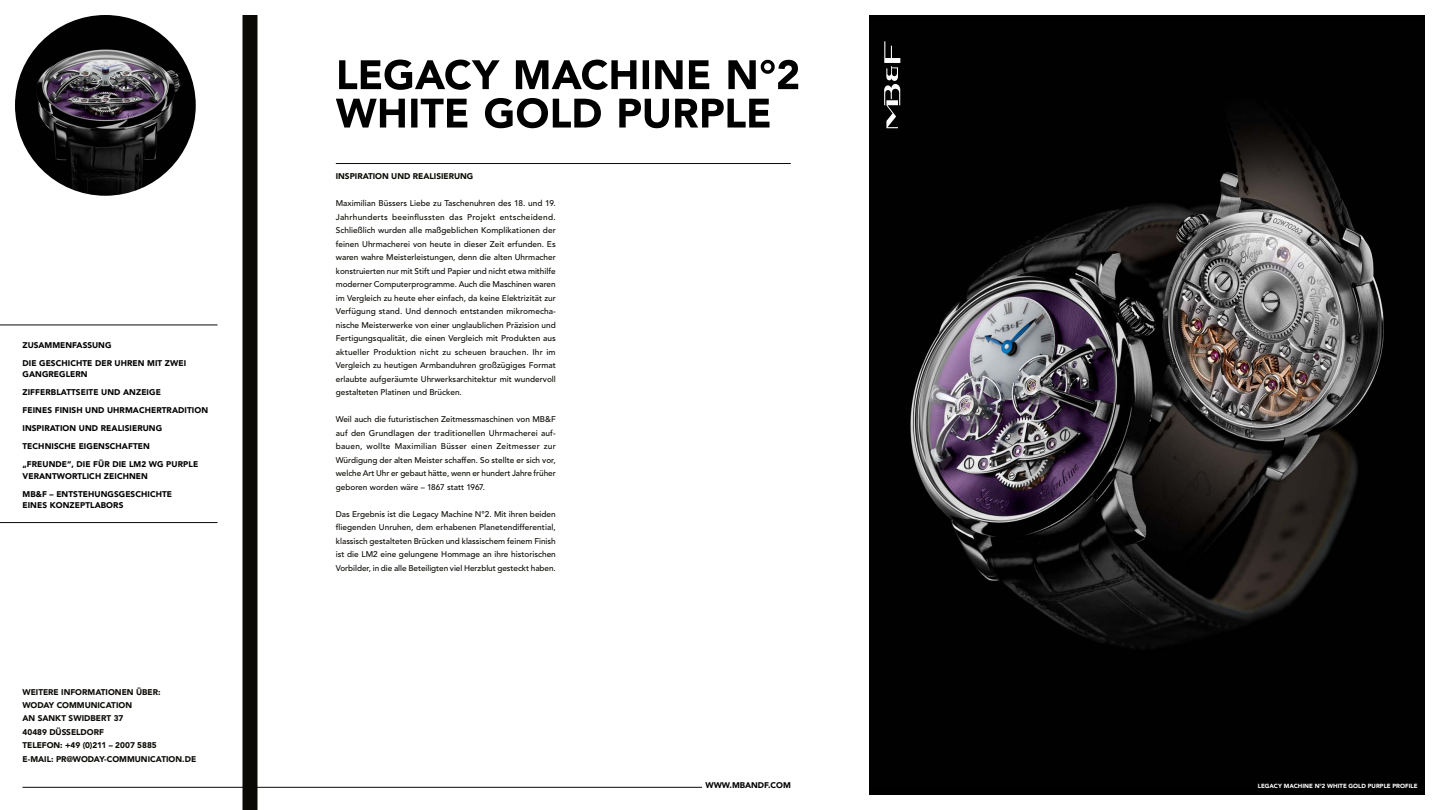
<style>
.page{position:relative;width:1440px;height:810px;background:#fff}
.page>*{position:absolute;margin:0;border:0;box-sizing:border-box;transform-origin:0 0}
.t1{font:500 8.25px/13.5px "Avenir LT Std";letter-spacing:-.005em;color:#0b0904;text-align:justify}
.t2{font:900 8.25px/18px "Avenir LT Std";letter-spacing:.01em;color:#000}
.t3{font:900 8.25px/13.5px "Avenir LT Std";color:#0b0904}
.t4{font:900 8.25px "Avenir";color:#000}
.t5{font:900 6px "Avenir";color:#fff}
</style>
<div class="page">
<hr style="left:22px;top:787px;width:680px;height:1px;background:#0b0904">
<hr style="left:336px;top:163px;width:455px;height:1px;background:#0b0904">
<img style="left:15px;top:15px;width:181px;height:181px;border-radius:90px">
<div style="left:242px;top:15px;width:15px;height:795px;background:#0b0904"></div>
<hr style="left:0;top:325px;width:218px;height:1px;background:#0b0904">
<hr style="left:0;top:522px;width:218px;height:1px;background:#0b0904">
<svg style="left:336px;top:98px;width:434px;height:30px"></svg>
<svg style="left:339px;top:60px;width:459px;height:30px"></svg>
<img style="left:869px;top:22px;width:556px;height:766px">
<svg style="left:884px;top:41px;width:16px;height:87px"></svg>
<p class="t2" style="left:22px;top:336px;width:165px">ZUSAMMENFASSUNG<br>DIE GESCHICHTE DER UHREN MIT ZWEI</p>
<p class="t2" style="left:22px;top:365px;width:187px">GANGREGLERN<br>ZIFFERBLATTSEITE UND ANZEIGE<br>FEINES FINISH UND UHRMACHERTRADITION<br>INSPIRATION UND REALISIERUNG<br>TECHNISCHE EIGENSCHAFTEN<br>„FREUNDE“, DIE FÜR DIE LM2 WG PURPLE</p>
<p class="t2" style="left:22px;top:467px;width:151px">VERANTWORTLICH ZEICHNEN<br>MB&amp;F – ENTSTEHUNGSGESCHICHTE</p>
<p class="t2" style="left:22px;top:496px;width:102px">EINES KONZEPTLABORS</p>
<p class="t3" style="left:22px;top:685px;width:175px">WEITERE INFORMATIONEN ÜBER:<br>WODAY COMMUNICATION<br>AN SANKT SWIDBERT 37<br>40489 DÜSSELDORF<br>TELEFON: +49 (0)211 – 2007 5885<br>E-MAIL: PR@WODAY-COMMUNICATION.DE</p>
<p class="t3" style="left:336px;top:170px;width:139px">INSPIRATION UND REALISIERUNG</p>
<p class="t1" style="left:336px;top:197px;width:222px">Maximilian Büssers Liebe zu Taschenuhren des 18. und 19.<br>Jahrhunderts beeinflussten das Projekt entscheidend.<br>Schließlich wurden alle maßgeblichen Komplikationen der feinen Uhrmacherei von heute in dieser Zeit erfunden. Es waren wahre Meisterleistungen, denn die alten Uhrmacher konstruierten nur mit Stift und Papier und nicht etwa mithilfe moderner Computerprogramme. Auch die Maschinen waren im Vergleich zu heute eher einfach, da keine Elektrizität zur Verfügung stand. Und dennoch entstanden mikromecha&shy;nische Meisterwerke von einer unglaublichen Präzision und Fertigungsqualität, die einen Vergleich mit Produkten aus aktueller Produktion nicht zu scheuen brauchen. Ihr im Vergleich zu heutigen Armbanduhren großzügiges Format erlaubte aufgeräumte Uhrwerksarchitektur mit wundervoll gestalteten Platinen und Brücken.</p>
<p class="t1" style="left:336px;top:413px;width:222px">Weil auch die futuristischen Zeitmessmaschinen von MB&amp;F auf den Grundlagen der traditionellen Uhrmacherei auf&shy;bauen, wollte Maximilian Büsser einen Zeitmesser zur Würdigung der alten Meister schaffen. So stellte er sich vor, welche Art Uhr er gebaut hätte, wenn er hundert Jahre früher geboren worden wäre – 1867 statt 1967.</p>
<p class="t1" style="left:336px;top:507px;width:222px">Das Ergebnis ist die Legacy Machine N°2. Mit ihren beiden fliegenden Unruhen, dem erhabenen Planetendifferential, klassisch gestalteten Brücken und klassischem feinem Finish ist die LM2 eine gelungene Hommage an ihre historischen Vorbilder, in die alle Beteiligten viel Herzblut gesteckt haben.</p>
<p class="t4" style="left:705px;top:778px;width:87px">WWW.MBANDF.COM</p>
<p class="t5" style="left:1258px;top:780px;width:161px">LEGACY MACHINE N°2 WHITE GOLD PURPLE PROFILE</p>
</div>
